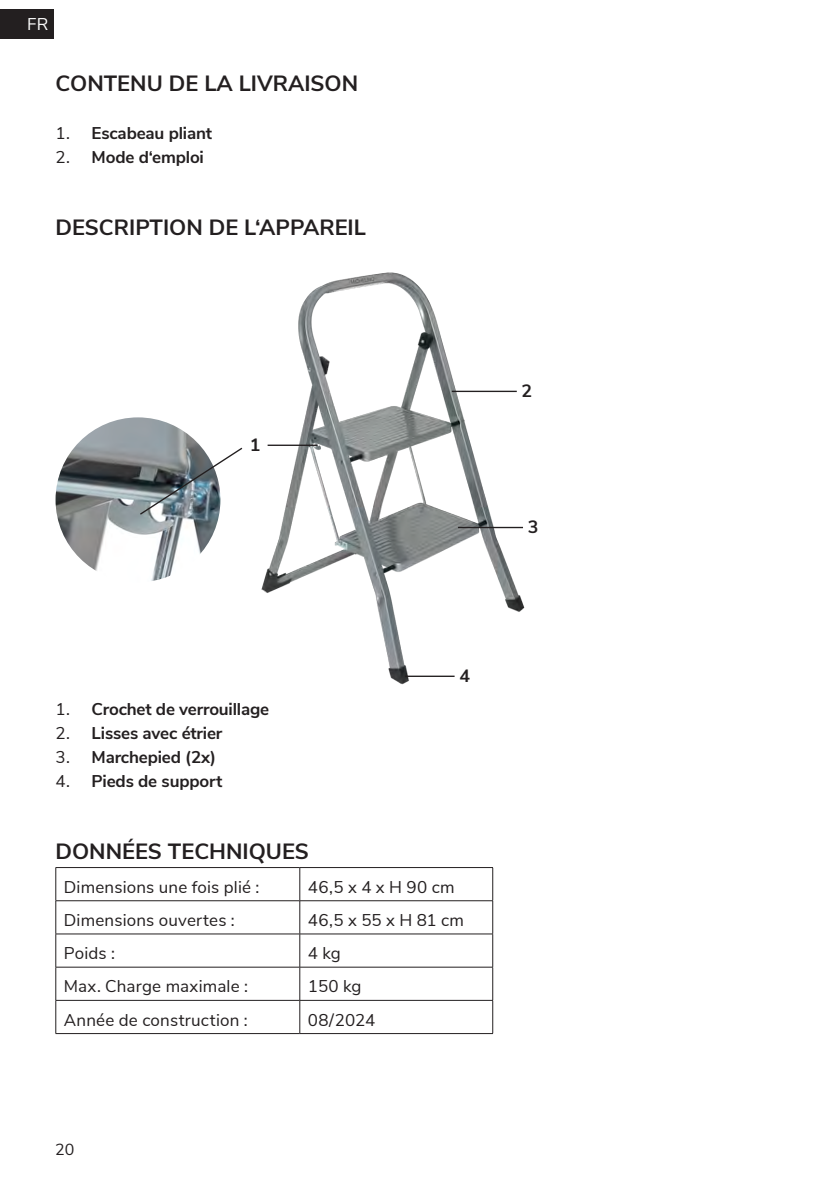
<style>
.page{position:relative;width:836px;height:1188px;background:#fff}
.page>*{position:absolute;margin:0;border:0;box-sizing:border-box;transform-origin:0 0}
.t1{font:700 22px "Nunito Sans";color:#231f20}
.t2{font:700 17.8px "Nunito Sans";color:#231f20}
.t3{font:17px "Nunito Sans";letter-spacing:.01em;color:#231f20}
.t4{font:700 17px "Nunito Sans";letter-spacing:-.01em;color:#231f20}
.t5{font:17px "Nunito Sans";color:#fff}
.t6{font:16px "Nunito Sans";color:#231f20}
.s1{font-weight:400}
</style>
<div class="page">
<div style="left:0;top:9px;width:54px;height:30px;background:#231f20"></div>
<img style="left:261px;top:272px;width:264px;height:413px">
<hr style="left:267px;top:444px;width:50px;height:2px;background:#231f20">
<hr style="left:451px;top:390px;width:65px;height:2px;background:#231f20">
<hr style="left:458px;top:527px;width:65px;height:1px;background:#231f20">
<hr style="left:405px;top:675px;width:49px;height:2px;background:#231f20">
<img style="left:55px;top:417px;width:165px;height:165px;border-radius:82px">
<svg style="left:138px;top:446px;width:105px;height:70px"></svg>
<hr style="left:55px;top:867px;width:245px;height:1px;background:#231f20">
<hr style="left:55px;top:867px;width:1px;height:33px;background:#231f20">
<hr style="left:300px;top:867px;width:193px;height:1px;background:#231f20">
<hr style="left:299px;top:867px;width:1px;height:33px;background:#231f20">
<hr style="left:492px;top:867px;width:1px;height:33px;background:#231f20">
<hr style="left:55px;top:900px;width:245px;height:1px;background:#231f20">
<hr style="left:55px;top:901px;width:1px;height:32px;background:#231f20">
<hr style="left:300px;top:900px;width:193px;height:1px;background:#231f20">
<hr style="left:299px;top:901px;width:1px;height:32px;background:#231f20">
<hr style="left:492px;top:901px;width:1px;height:32px;background:#231f20">
<hr style="left:55px;top:933px;width:245px;height:1px;background:#231f20">
<hr style="left:55px;top:934px;width:1px;height:32px;background:#231f20">
<hr style="left:300px;top:933px;width:193px;height:1px;background:#231f20">
<hr style="left:299px;top:934px;width:1px;height:32px;background:#231f20">
<hr style="left:492px;top:934px;width:1px;height:32px;background:#231f20">
<hr style="left:55px;top:966px;width:245px;height:1px;background:#231f20">
<hr style="left:55px;top:967px;width:1px;height:33px;background:#231f20">
<hr style="left:300px;top:966px;width:193px;height:1px;background:#231f20">
<hr style="left:299px;top:967px;width:1px;height:33px;background:#231f20">
<hr style="left:492px;top:967px;width:1px;height:33px;background:#231f20">
<hr style="left:55px;top:999px;width:245px;height:1px;background:#231f20">
<hr style="left:55px;top:1000px;width:1px;height:33px;background:#231f20">
<hr style="left:300px;top:999px;width:193px;height:1px;background:#231f20">
<hr style="left:299px;top:1000px;width:1px;height:33px;background:#231f20">
<hr style="left:492px;top:1000px;width:1px;height:33px;background:#231f20">
<hr style="left:55px;top:1033px;width:245px;height:1px;background:#231f20">
<hr style="left:300px;top:1033px;width:193px;height:1px;background:#231f20">
<p class="t5" style="left:27px;top:11px;width:23px">FR</p>
<p class="t1" style="left:55px;top:67px;width:304px">CONTENU DE LA LIVRAISON</p>
<p class="t4" style="left:55px;top:120px;width:158px"><span class="s1">1.</span> Escabeau pliant</p>
<p class="t4" style="left:55px;top:144px;width:150px"><span class="s1">2.</span> Mode d‘emploi</p>
<p class="t1" style="left:55px;top:211px;width:312px">DESCRIPTION DE L‘APPAREIL</p>
<p class="t2" style="left:250px;top:431px;width:12px">1</p>
<p class="t2" style="left:521px;top:377px;width:12px">2</p>
<p class="t2" style="left:527px;top:513px;width:12px">3</p>
<p class="t4" style="left:55px;top:696px;width:215px"><span class="s1">1.</span> Crochet de verrouillage</p>
<p class="t4" style="left:55px;top:720px;width:168px"><span class="s1">2.</span> Lisses avec étrier</p>
<p class="t4" style="left:55px;top:744px;width:162px"><span class="s1">3.</span> Marchepied (2x)</p>
<p class="t4" style="left:55px;top:769px;width:168px"><span class="s1">4.</span> Pieds de support</p>
<p class="t2" style="left:459px;top:662px;width:12px">4</p>
<p class="t1" style="left:55px;top:835px;width:255px">DONNÉES TECHNIQUES</p>
<p class="t3" style="left:64px;top:874px;width:197px">Dimensions une fois plié :</p>
<p class="t3" style="left:308px;top:874px;width:148px">46,5 x 4 x H 90 cm</p>
<p class="t3" style="left:64px;top:907px;width:172px">Dimensions ouvertes :</p>
<p class="t3" style="left:308px;top:907px;width:158px">46,5 x 55 x H 81 cm</p>
<p class="t3" style="left:64px;top:940px;width:53px">Poids :</p>
<p class="t3" style="left:308px;top:940px;width:34px">4 kg</p>
<p class="t3" style="left:64px;top:974px;width:185px">Max. Charge maximale :</p>
<p class="t3" style="left:308px;top:974px;width:55px">150 kg</p>
<p class="t3" style="left:64px;top:1007px;width:185px">Année de construction :</p>
<p class="t3" style="left:308px;top:1007px;width:69px">08/2024</p>
<p class="t6" style="left:55px;top:1137px;width:21px">20</p>
</div>
